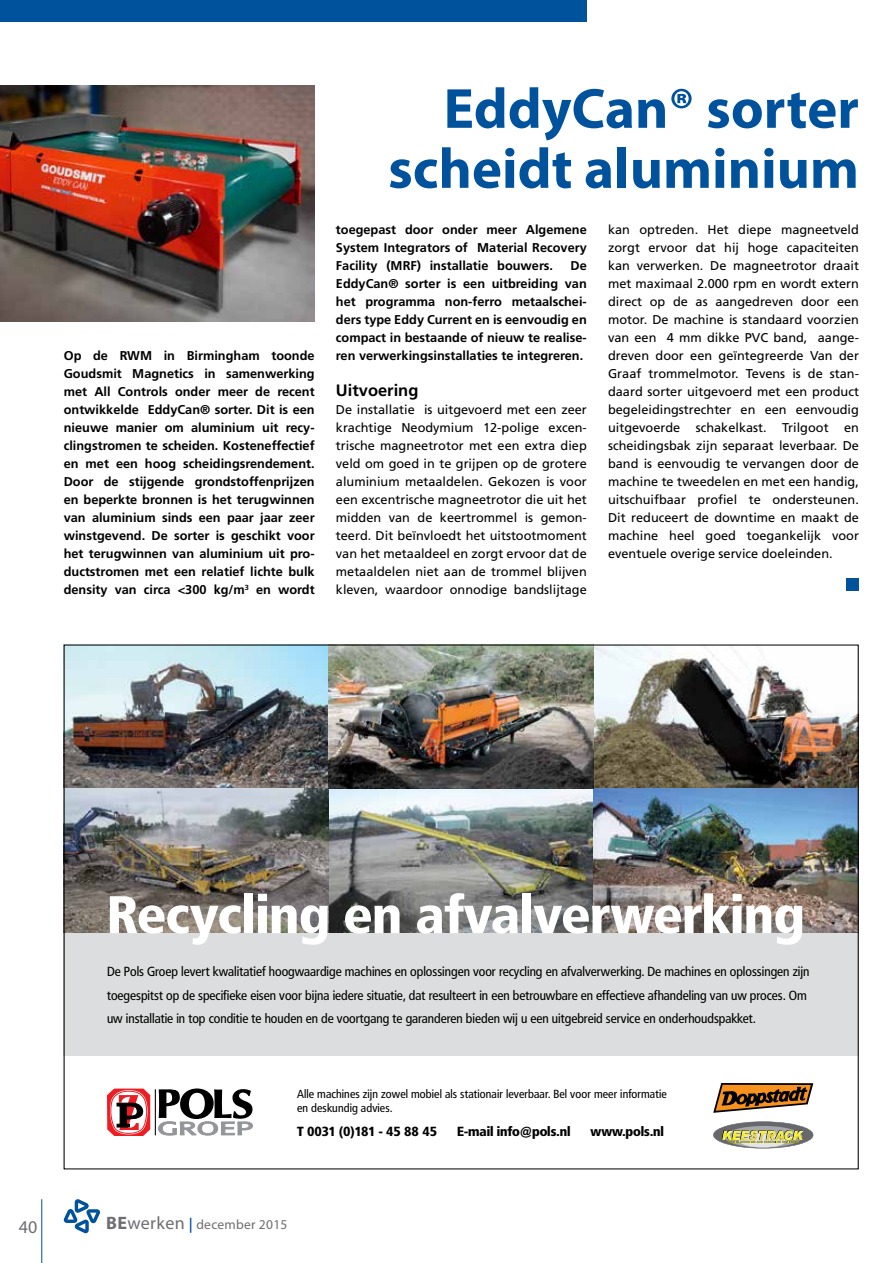
<style>
.page{position:relative;width:893px;height:1263px;background:#fff}
.page>*{position:absolute;margin:0;border:0;box-sizing:border-box;transform-origin:0 0}
.t1{font:700 57px/60px "Myriad Pro";color:#00529c;text-align:right}
.t2{font:900 52.35px "Frutiger Condensed BQ";color:#fff;scale:1.05 1}
.t3{font:18px "Myriad Pro";color:#6d6e71}
.t4{font:700 16.5px "Frutiger LT Std";color:#000}
.t5{font:13.5px "Myriad Pro";letter-spacing:.02em;color:#6d6e71}
.t6{font:13.05px/23.2px "Frutiger Condensed BQ";color:#000;scale:1.05 1}
.t7{font:900 13.05px "Frutiger Condensed BQ";letter-spacing:-.005em;color:#000;scale:1.05 1}
.t8{font:12.75px/18px "Frutiger LT Std";color:#000;text-align:justify}
.t9{font:700 12.75px/18px "Frutiger LT Std";color:#000;text-align:justify}
.t10{font:11.55px/14px "Frutiger Condensed BQ";letter-spacing:.01em;color:#000;scale:1.05 1}
.s1{font-weight:700;font-size:18px}
.s2{font-size:18px}
.s3{font-family:"Frutiger LT Std";font-size:15px;color:#00529c}
</style>
<div class="page">
<hr style="left:41px;top:1199px;width:1px;height:64px;background:#00529c">
<svg style="left:64px;top:1199px;width:36px;height:34px"></svg>
<div style="left:0;top:0;width:587px;height:21px;background:#00529c"></div>
<div style="left:846px;top:578px;width:13px;height:13px;background:#00529c"></div>
<img style="left:0;top:85px;width:315px;height:236px">
<div style="left:64px;top:933px;width:795px;height:123px;background:#dcddde"></div>
<img style="left:66px;top:646px;width:791px;height:287px">
<svg style="left:107px;top:1088px;width:43px;height:48px"></svg>
<hr style="left:155px;top:1089px;width:1px;height:46px;background:#000">
<svg style="left:158px;top:1088px;width:95px;height:48px"></svg>
<svg style="left:713px;top:1083px;width:100px;height:30px"></svg>
<svg style="left:713px;top:1121px;width:100px;height:27px"></svg>
<p class="t9" style="left:64px;top:347px;width:252px">Op de RWM in Birmingham toonde Goudsmit Magnetics in samenwerking met All Controls onder meer de recent ontwikkelde EddyCan® sorter. Dit is een nieuwe manier om aluminium uit recy&shy;clingstromen te scheiden. Kosteneffectief en met een hoog scheidingsrendement.<br>Door de stijgende grondstoffenprijzen en beperkte bronnen is het terugwinnen van aluminium sinds een paar jaar zeer winstgevend. De sorter is geschikt voor het terugwinnen van aluminium uit pro&shy;ductstromen met een relatief lichte bulk density van circa &lt;300 kg/m<sup>3</sup> en wordt</p>
<h1 class="t1" style="left:388px;top:79px;width:472px">EddyCan® sorter scheidt aluminium</h1>
<p class="t9" style="left:336px;top:221px;width:252px">toegepast door onder meer Algemene System Integrators of Material Recovery Facility (MRF) installatie bouwers.</p>
<p class="t9" style="left:336px;top:257px;width:252px;text-indent:235px">De EddyCan® sorter is een uitbreiding van het programma non-ferro metaalschei&shy;ders type Eddy Current en is eenvoudig en compact in bestaande of nieuw te realise&shy;ren verwerkingsinstallaties te integreren.</p>
<p class="t4" style="left:336px;top:381px;width:84px">Uitvoering</p>
<p class="t8" style="left:336px;top:401px;width:252px">De installatie is uitgevoerd met een zeer krachtige Neodymium 12-polige excen&shy;trische magneetrotor met een extra diep veld om goed in te grijpen op de grotere aluminium metaaldelen. Gekozen is voor een excentrische magneetrotor die uit het midden van de keertrommel is gemon&shy;teerd. Dit beïnvloedt het uitstootmoment van het metaaldeel en zorgt ervoor dat de metaaldelen niet aan de trommel blijven kleven, waardoor onnodige bandslijtage</p>
<p class="t8" style="left:608px;top:221px;width:252px">kan optreden. Het diepe magneetveld zorgt ervoor dat hij hoge capaciteiten kan verwerken. De magneetrotor draait met maximaal 2.000 rpm en wordt extern direct op de as aangedreven door een motor. De machine is standaard voorzien van een 4 mm dikke PVC band, aange&shy;dreven door een geïntegreerde Van der Graaf trommelmotor. Tevens is de stan&shy;daard sorter uitgevoerd met een product begeleidingstrechter en een eenvoudig uitgevoerde schakelkast. Trilgoot en scheidingsbak zijn separaat leverbaar. De band is eenvoudig te vervangen door de machine te tweedelen en met een handig, uitschuifbaar profiel te ondersteunen.<br>Dit reduceert de downtime en maakt de machine heel goed toegankelijk voor eventuele overige service doeleinden.</p>
<h2 class="t2" style="left:107px;top:882px;width:666px">Recycling en afvalverwerking</h2>
<p class="t6" style="left:107px;top:960px;width:671px">De Pols Groep levert kwalitatief hoogwaardige machines en oplossingen voor recycling en afvalverwerking. De machines en oplossingen zijn toegespitst op de specifieke eisen voor bijna iedere situatie, dat resulteert in een betrouwbare en effectieve afhandeling van uw proces. Om uw installatie in top conditie te houden en de voortgang te garanderen bieden wij u een uitgebreid service en onderhoudspakket.</p>
<p class="t10" style="left:297px;top:1087px;width:354px">Alle machines zijn zowel mobiel als stationair leverbaar. Bel voor meer informatie en deskundig advies.</p>
<p class="t7" style="left:297px;top:1123px;width:135px">T 0031 (0)181 - 45 88 45</p>
<p class="t7" style="left:457px;top:1123px;width:109px">E-mail info@pols.nl</p>
<p class="t7" style="left:591px;top:1123px;width:71px">www.pols.nl</p>
<h3 class="t3" style="left:19px;top:1217px;width:20px">40</h3>
<p class="t5" style="left:106px;top:1217px;width:183px"><span class="s1">BE</span><span class="s2">werken</span> <span class="s3">|</span> december 2015</p>
</div>
